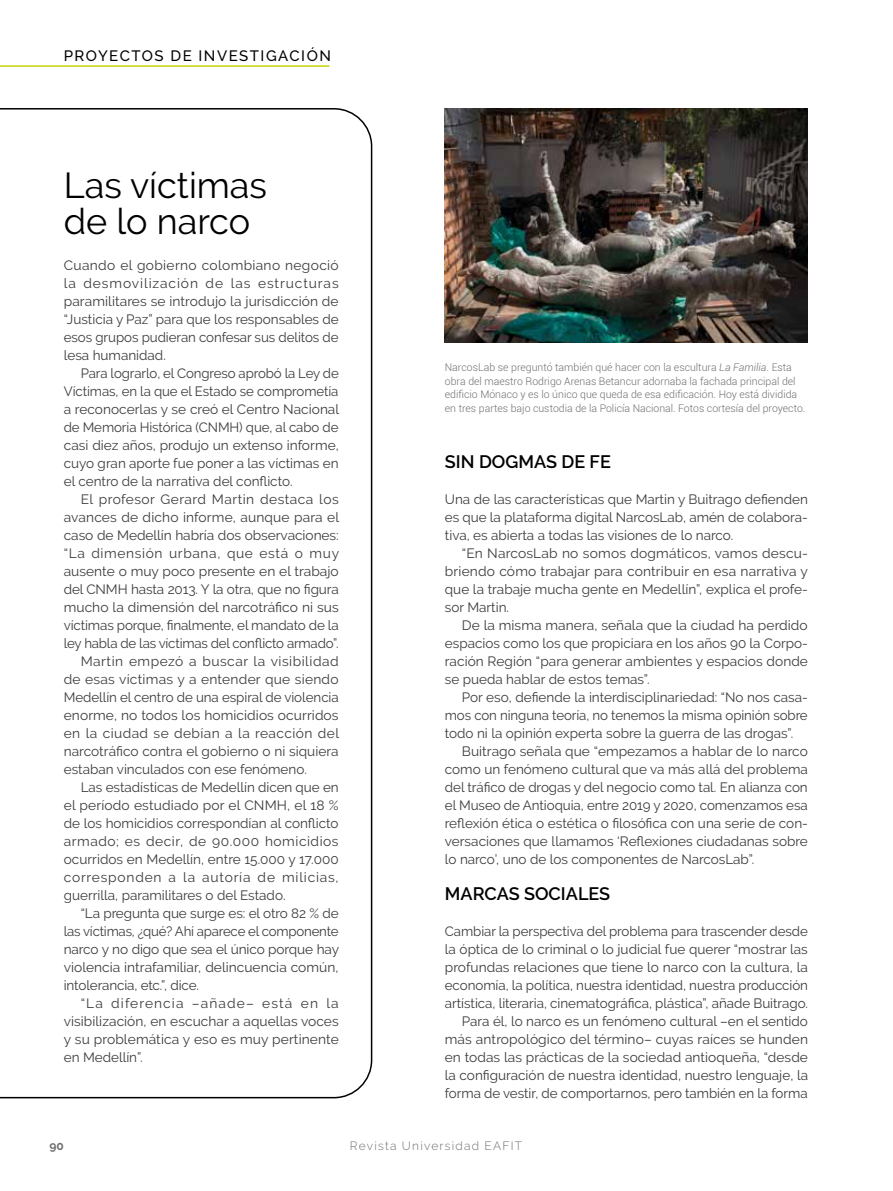
<style>
.page{position:relative;width:893px;height:1191px;background:#fff}
.page>*{position:absolute;margin:0;border:0;box-sizing:border-box;transform-origin:0 0}
.t1{font:36px/36px "Raleway";color:#000}
.t2{font:600 18px "Raleway";color:#000}
.t3{font:500 15px "Raleway";letter-spacing:.1em;color:#000}
.t4{font:13.5px/18px "Raleway";color:#3c3c3b;text-align:justify}
.t5{font:13.5px "Raleway";letter-spacing:.035em;color:#3c3c3b}
.t6{font:13.5px "Raleway";letter-spacing:.04em;color:#3c3c3b}
.t7{font:13.5px "Raleway";letter-spacing:.055em;color:#3c3c3b}
.t8{font:13.5px "Raleway";letter-spacing:.03em;color:#3c3c3b}
.t9{font:13.5px "Raleway";letter-spacing:.045em;color:#3c3c3b}
.t10{font:13.5px "Raleway";letter-spacing:.08em;color:#3c3c3b}
.t11{font:300 12px "Raleway";letter-spacing:.1em;color:#706f6f}
.t12{font:700 12px "Raleway";color:#706f6f}
.t13{font:300 10.5px/13.5px "Roboto";color:#706f6f}
.s1{font-style:italic}
</style>
<div class="page">
<img style="left:445px;top:108px;width:363px;height:234px">
<svg style="left:0;top:108px;width:373px;height:991px"></svg>
<hr style="left:0;top:65px;width:329px;height:2px;background:#c8d300">
<p class="t3" style="left:64px;top:47px;width:269px">PROYECTOS DE INVESTIGACIÓN</p>
<h1 class="t1" style="left:64px;top:167px;width:205px">Las víctimas de lo narco</h1>
<p class="t4" style="left:64px;top:256px;width:276px">Cuando el gobierno colombiano negoció la desmovilización de las estructuras paramilitares se introdujo la jurisdicción de “Justicia y Paz” para que los responsables de esos grupos pudieran confesar sus delitos de lesa humanidad.</p>
<p class="t4" style="left:64px;top:364px;width:277px;text-indent:17px">Para lograrlo, el Congreso aprobó la Ley de Víctimas, en la que el Estado se comprometía a reconocerlas y se creó el Centro Nacional de Memoria Histórica (CNMH) que, al cabo de casi diez años, produjo un extenso informe, cuyo gran aporte fue poner a las víctimas en el centro de la narrativa del conflicto.</p>
<p class="t5" style="left:81px;top:491px;width:259px">El profesor Gerard Martin destaca los</p>
<p class="t4" style="left:64px;top:508px;width:277px">avances de dicho informe, aunque para el</p>
<p class="t4" style="left:64px;top:526px;width:277px">caso de Medellín habría dos observaciones:</p>
<p class="t9" style="left:64px;top:545px;width:277px">“La dimensión urbana, que está o muy</p>
<p class="t4" style="left:64px;top:562px;width:277px">ausente o muy poco presente en el trabajo</p>
<p class="t4" style="left:64px;top:580px;width:276px">del CNMH hasta 2013. Y la otra, que no figura</p>
<p class="t4" style="left:64px;top:598px;width:277px">mucho la dimensión del narcotráfico ni sus</p>
<p class="t4" style="left:64px;top:616px;width:276px">víctimas porque, finalmente, el mandato de la</p>
<p class="t4" style="left:64px;top:634px;width:276px">ley habla de las víctimas del conflicto armado”.</p>
<p class="t5" style="left:81px;top:653px;width:259px">Martin empezó a buscar la visibilidad</p>
<p class="t4" style="left:64px;top:670px;width:276px">de esas víctimas y a entender que siendo</p>
<p class="t4" style="left:64px;top:688px;width:276px">Medellín el centro de una espiral de violencia</p>
<p class="t4" style="left:64px;top:706px;width:276px">enorme, no todos los homicidios ocurridos</p>
<p class="t8" style="left:64px;top:725px;width:277px">en la ciudad se debían a la reacción del</p>
<p class="t4" style="left:64px;top:742px;width:276px">narcotráfico contra el gobierno o ni siquiera</p>
<p class="t4" style="left:64px;top:760px;width:245px">estaban vinculados con ese fenómeno.</p>
<p class="t4" style="left:81px;top:778px;width:259px">Las estadísticas de Medellín dicen que en</p>
<p class="t4" style="left:64px;top:796px;width:276px">el período estudiado por el CNMH, el 18 %</p>
<p class="t4" style="left:64px;top:814px;width:276px">de los homicidios correspondían al conflicto</p>
<p class="t6" style="left:64px;top:833px;width:276px">armado; es decir, de 90.000 homicidios</p>
<p class="t4" style="left:64px;top:850px;width:276px">ocurridos en Medellín, entre 15.000 y 17.000</p>
<p class="t7" style="left:64px;top:869px;width:276px">corresponden a la autoría de milicias,</p>
<p class="t4" style="left:64px;top:886px;width:223px">guerrilla, paramilitares o del Estado.</p>
<p class="t4" style="left:81px;top:904px;width:259px">“La pregunta que surge es: el otro 82 % de</p>
<p class="t4" style="left:64px;top:922px;width:276px">las víctimas, ¿qué? Ahí aparece el componente</p>
<p class="t4" style="left:64px;top:940px;width:277px">narco y no digo que sea el único porque hay</p>
<p class="t4" style="left:64px;top:958px;width:276px">violencia intrafamiliar, delincuencia común,</p>
<p class="t4" style="left:64px;top:976px;width:137px">intolerancia, etc.”, dice.</p>
<p class="t10" style="left:81px;top:995px;width:259px">“La diferencia –añade– está en la</p>
<p class="t4" style="left:64px;top:1012px;width:276px">visibilización, en escuchar a aquellas voces</p>
<p class="t4" style="left:64px;top:1030px;width:277px">y su problemática y eso es muy pertinente</p>
<p class="t4" style="left:64px;top:1048px;width:80px">en Medellín”.</p>
<p class="t13" style="left:445px;top:360px;width:362px">NarcosLab se preguntó también qué hacer con la escultura <span class="s1">La Familia</span>. Esta obra del maestro Rodrigo Arenas Betancur adornaba la fachada principal del edificio Mónaco y es lo único que queda de esa edificación. Hoy está dividida en tres partes bajo custodia de la Policía Nacional. Fotos cortesía del proyecto.</p>
<h2 class="t2" style="left:445px;top:451px;width:168px">SIN DOGMAS DE FE</h2>
<p class="t4" style="left:445px;top:490px;width:365px">Una de las características que Martin y Buitrago defienden es que la plataforma digital NarcosLab, amén de colabora&shy;tiva, es abierta a todas las visiones de lo narco.</p>
<p class="t4" style="left:445px;top:544px;width:365px;text-indent:17px">“En NarcosLab no somos dogmáticos, vamos descu&shy;briendo cómo trabajar para contribuir en esa narrativa y que la trabaje mucha gente en Medellín”, explica el profe&shy;sor Martin.</p>
<p class="t4" style="left:445px;top:616px;width:365px;text-indent:17px">De la misma manera, señala que la ciudad ha perdido espacios como los que propiciara en los años 90 la Corpo&shy;ración Región “para generar ambientes y espacios donde se pueda hablar de estos temas”.</p>
<p class="t4" style="left:445px;top:688px;width:365px;text-indent:17px">Por eso, defiende la interdisciplinariedad: “No nos casa&shy;mos con ninguna teoría, no tenemos la misma opinión sobre todo ni la opinión experta sobre la guerra de las drogas”.</p>
<p class="t4" style="left:445px;top:742px;width:365px;text-indent:17px">Buitrago señala que “empezamos a hablar de lo narco como un fenómeno cultural que va más allá del problema del tráfico de drogas y del negocio como tal. En alianza con el Museo de Antioquia, entre 2019 y 2020, comenzamos esa reflexión ética o estética o filosófica con una serie de con&shy;versaciones que llamamos ‘Reflexiones ciudadanas sobre lo narco’, uno de los componentes de NarcosLab”.</p>
<h2 class="t2" style="left:445px;top:883px;width:167px">MARCAS SOCIALES</h2>
<p class="t4" style="left:445px;top:922px;width:365px;text-align:right">Cambiar la perspectiva del problema para trascender desde la óptica de lo criminal o lo judicial fue querer “mostrar las profundas relaciones que tiene lo narco con la cultura, la economía, la política, nuestra identidad, nuestra producción artística, literaria, cinematográfica, plástica”, añade Buitrago.<br>Para él, lo narco es un fenómeno cultural –en el sentido más antropológico del término– cuyas raíces se hunden en todas las prácticas de la sociedad antioqueña, “desde la configuración de nuestra identidad, nuestro lenguaje, la forma de vestir, de comportarnos, pero también en la forma</p>
<p class="t12" style="left:49px;top:1139px;width:16px">90</p>
<p class="t11" style="left:350px;top:1139px;width:174px">Revista Universidad EAFIT</p>
</div>
